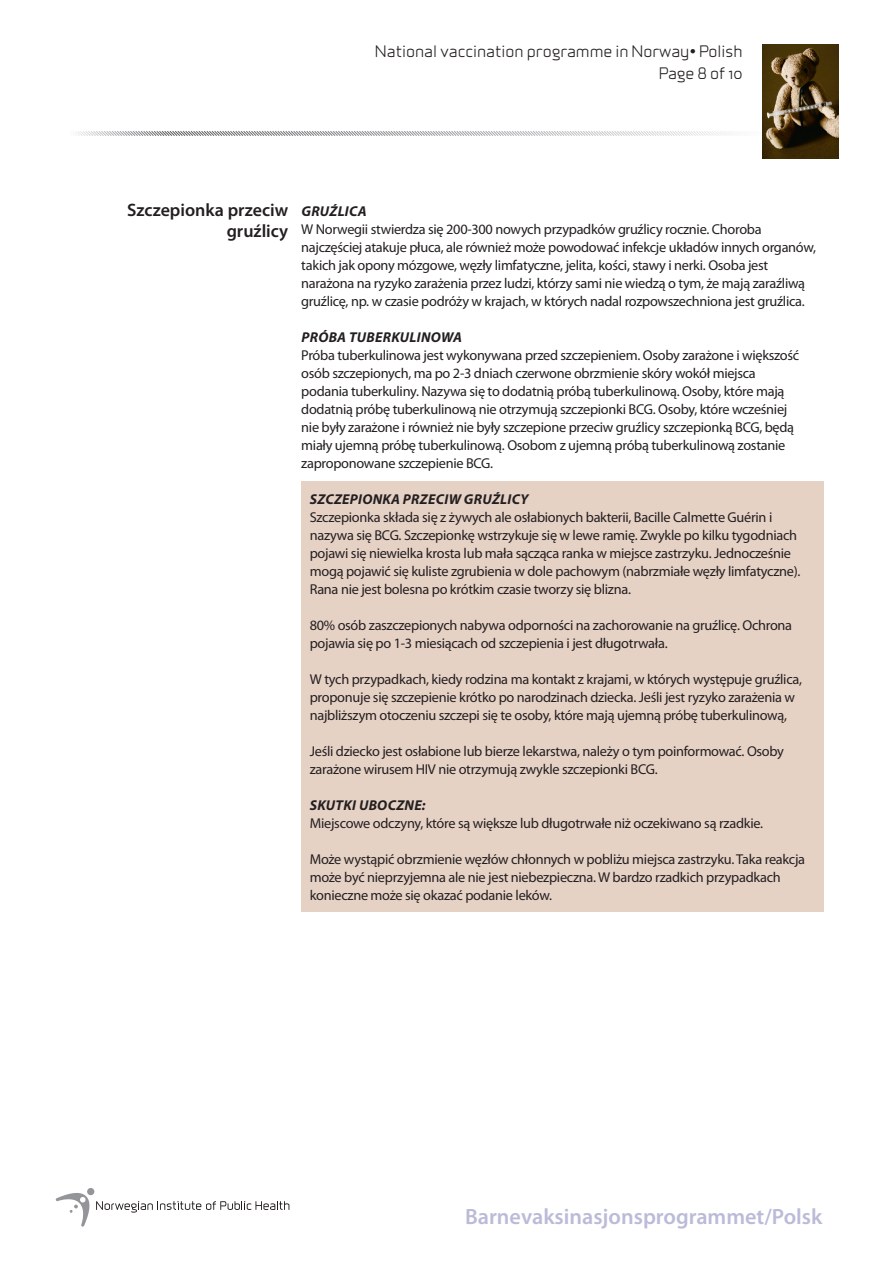
<style>
.page{position:relative;width:893px;height:1263px;background:#fff}
.page>*{position:absolute;margin:0;border:0;box-sizing:border-box;transform-origin:0 0}
.t1{font:600 22.2px "Myriad Pro";color:#bbbbd9}
.Overskrift_1{font:600 18px/21px "Myriad Pro";color:#231f20;text-align:right}
.t2{font:15px/22.5px "Infinity ST Medium";color:#231f20;text-align:right}
.Brødtekst{font:14.25px/18px "Myriad Pro";letter-spacing:-.02em;color:#231f20}
.Overskrift_italic_br{font:italic 700 14.25px "Myriad Pro";letter-spacing:.02em;color:#231f20}
</style>
<div class="page">
<div style="left:87px;top:1188px;width:8px;height:7px;background:#939598;border-radius:50%"></div>
<svg style="left:56px;top:1191px;width:233px;height:35px"></svg>
<svg style="left:73px;top:131px;width:667px;height:5px"></svg>
<img style="left:762px;top:44px;width:77px;height:114px">
<div style="left:301px;top:482px;width:522px;height:430px;background:#e6d1c5"></div>
<p class="t2" style="left:375px;top:39px;width:369px">National vaccination programme in Norway• Polish<br>Page 8 of 10</p>
<p class="Overskrift_1" style="left:127px;top:199px;width:162px">Szczepionka przeciw gruźlicy</p>
<p class="Overskrift_italic_br" style="left:301px;top:202px;width:67px">GRUŹLICA</p>
<p class="Brødtekst" style="left:301px;top:220px;width:516px">W Norwegii stwierdza się 200-300 nowych przypadków gruźlicy rocznie. Choroba najczęściej atakuje płuca, ale również może powodować infekcje układów innych organów, takich jak opony mózgowe, węzły limfatyczne, jelita, kości, stawy i nerki. Osoba jest narażona na ryzyko zarażenia przez ludzi, którzy sami nie wiedzą o tym, że mają zaraźliwą gruźlicę, np. w czasie podróży w krajach, w których nadal rozpowszechniona jest gruźlica.</p>
<p class="Overskrift_italic_br" style="left:301px;top:328px;width:162px">PRÓBA TUBERKULINOWA</p>
<p class="Brødtekst" style="left:301px;top:346px;width:499px">Próba tuberkulinowa jest wykonywana przed szczepieniem. Osoby zarażone i większość osób szczepionych, ma po 2-3 dniach czerwone obrzmienie skóry wokół miejsca podania tuberkuliny. Nazywa się to dodatnią próbą tuberkulinową. Osoby, które mają dodatnią próbę tuberkulinową nie otrzymują szczepionki BCG. Osoby, które wcześniej nie były zarażone i również nie były szczepione przeciw gruźlicy szczepionką BCG, będą miały ujemną próbę tuberkulinową. Osobom z ujemną próbą tuberkulinową zostanie zaproponowane szczepienie BCG.</p>
<p class="Overskrift_italic_br" style="left:310px;top:490px;width:220px">SZCZEPIONKA PRZECIW GRUŹLICY</p>
<p class="Brødtekst" style="left:310px;top:508px;width:492px">Szczepionka składa się z żywych ale osłabionych bakterii, Bacille Calmette Guérin i nazywa się BCG. Szczepionkę wstrzykuje się w lewe ramię. Zwykle po kilku tygodniach pojawi się niewielka krosta lub mała sącząca ranka w miejsce zastrzyku. Jednocześnie mogą pojawić się kuliste zgrubienia w dole pachowym (nabrzmiałe węzły limfatyczne).<br>Rana nie jest bolesna po krótkim czasie tworzy się blizna.</p>
<p class="Brødtekst" style="left:310px;top:616px;width:484px">80% osób zaszczepionych nabywa odporności na zachorowanie na gruźlicę. Ochrona pojawia się po 1-3 miesiącach od szczepienia i jest długotrwała.</p>
<p class="Brødtekst" style="left:310px;top:670px;width:494px">W tych przypadkach, kiedy rodzina ma kontakt z krajami, w których występuje gruźlica, proponuje się szczepienie krótko po narodzinach dziecka. Jeśli jest ryzyko zarażenia w najbliższym otoczeniu szczepi się te osoby, które mają ujemną próbę tuberkulinową,</p>
<p class="Brødtekst" style="left:310px;top:742px;width:476px">Jeśli dziecko jest osłabione lub bierze lekarstwa, należy o tym poinformować. Osoby zarażone wirusem HIV nie otrzymują zwykle szczepionki BCG.</p>
<p class="Overskrift_italic_br" style="left:310px;top:796px;width:117px">SKUTKI UBOCZNE:</p>
<p class="Brødtekst" style="left:310px;top:814px;width:455px">Miejscowe odczyny, które są większe lub długotrwałe niż oczekiwano są rzadkie.</p>
<p class="Brødtekst" style="left:310px;top:850px;width:497px">Może wystąpić obrzmienie węzłów chłonnych w pobliżu miejsca zastrzyku. Taka reakcja może być nieprzyjemna ale nie jest niebezpieczna. W bardzo rzadkich przypadkach konieczne może się okazać podanie leków.</p>
<h1 class="t1" style="left:465px;top:1202px;width:359px">Barnevaksinasjonsprogrammet/Polsk</h1>
</div>
